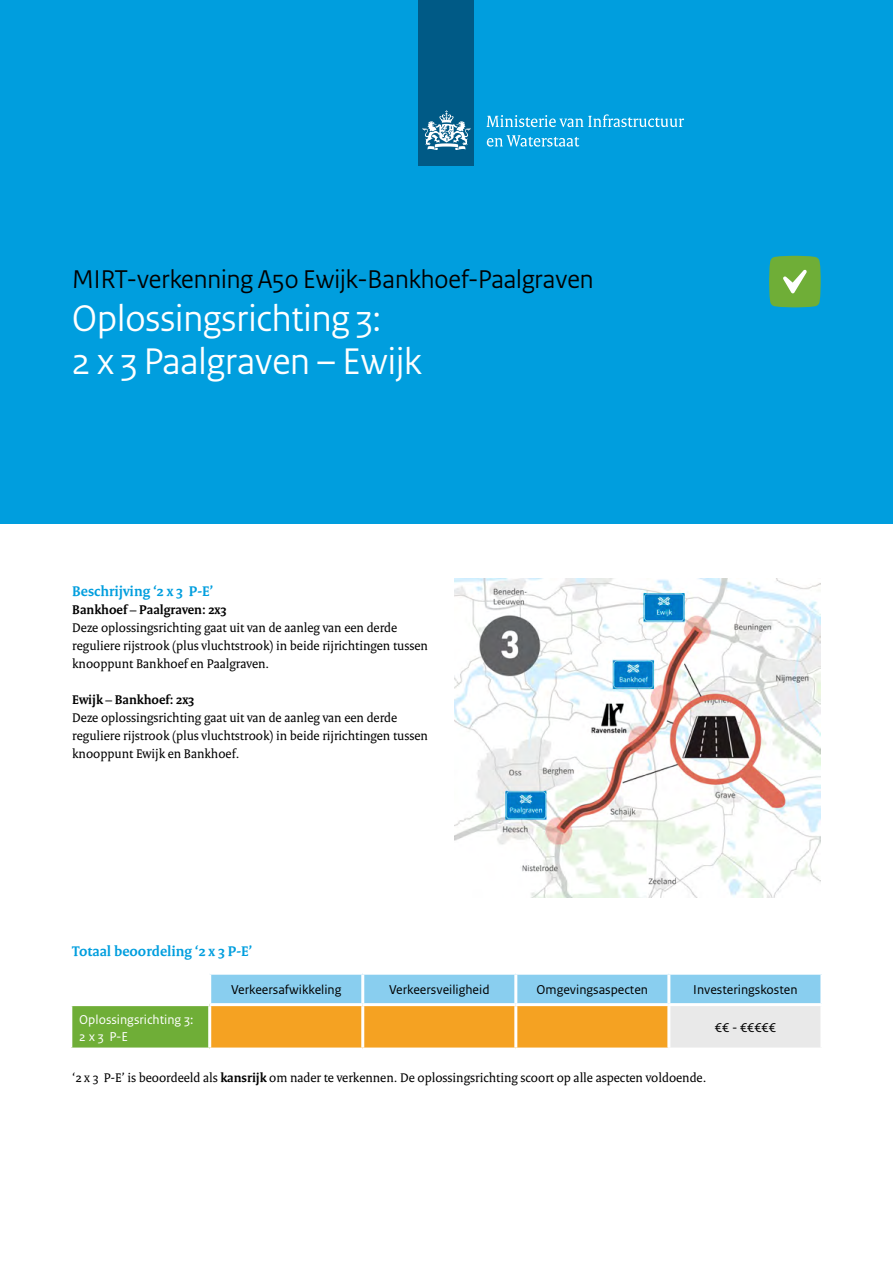
<style>
.page{position:relative;width:893px;height:1263px;background:#fff}
.page>*{position:absolute;margin:0;border:0;box-sizing:border-box;transform-origin:0 0}
.t1{font:39px/42.9px "Rijksoverheid Sans Heading";color:#fff}
.t2{font:27px "Rijksoverheid Sans Heading";color:#000}
.t3{font:700 15px "Rijksoverheid Serif";color:#009ede}
.t4{font:13.5px/18px "Rijksoverheid Serif";color:#000}
.t5{font:13.5px "Rijksoverheid Sans Text";color:#000}
.t6{font:700 13.5px "Rijksoverheid Serif";color:#000}
.t7{font:13.5px/16.5px "Rijksoverheid Sans Text";color:#fff}
.s1{font-weight:700}
</style>
<div class="page">
<div style="left:0;top:0;width:893px;height:524px;background:#009ede"></div>
<div style="left:419px;top:0;width:55px;height:166px;background:#005a86"></div>
<svg style="left:423px;top:110px;width:47px;height:40px"></svg>
<svg style="left:486px;top:114px;width:198px;height:13px"></svg>
<svg style="left:487px;top:135px;width:92px;height:12px"></svg>
<svg style="left:769px;top:256px;width:52px;height:51px;background:#74b34d"></svg>
<img style="left:455px;top:578px;width:366px;height:319px">
<div style="left:71px;top:1005px;width:139px;height:44px;background:#6fae37"></div>
<svg style="left:211px;top:975px;width:609px;height:72px;background:#c1b784"></svg>
<div style="left:669px;top:1005px;width:153px;height:44px;background:#e9e9e9"></div>
<hr style="left:361px;top:975px;width:3px;height:28px;background:#fff">
<hr style="left:514px;top:975px;width:3px;height:28px;background:#fff">
<hr style="left:667px;top:975px;width:3px;height:28px;background:#fff">
<hr style="left:69px;top:1003px;width:141px;height:3px;background:#fff">
<hr style="left:69px;top:1006px;width:3px;height:41px;background:#fff">
<hr style="left:210px;top:1003px;width:153px;height:3px;background:#fff">
<hr style="left:208px;top:1006px;width:3px;height:41px;background:#fff">
<hr style="left:363px;top:1003px;width:153px;height:3px;background:#fff">
<hr style="left:361px;top:1006px;width:3px;height:41px;background:#fff">
<hr style="left:516px;top:1003px;width:153px;height:3px;background:#fff">
<hr style="left:514px;top:1006px;width:3px;height:41px;background:#fff">
<hr style="left:669px;top:1003px;width:154px;height:3px;background:#fff">
<hr style="left:667px;top:1006px;width:3px;height:41px;background:#fff">
<hr style="left:820px;top:1006px;width:3px;height:41px;background:#fff">
<hr style="left:69px;top:1047px;width:141px;height:3px;background:#fff">
<hr style="left:669px;top:1047px;width:154px;height:3px;background:#fff">
<h1 class="t2" style="left:72px;top:264px;width:523px">MIRT-verkenning A50 Ewijk-Bankhoef-Paalgraven</h1>
<h1 class="t1" style="left:72px;top:297px;width:351px">Oplossingsrichting 3:<br>2 x 3 Paalgraven – Ewijk</h1>
<h2 class="t3" style="left:72px;top:582px;width:143px">Beschrijving ‘2 x 3 P-E’</h2>
<h3 class="t6" style="left:72px;top:601px;width:156px">Bankhoef – Paalgraven: 2x3</h3>
<p class="t4" style="left:72px;top:618px;width:357px">Deze oplossingsrichting gaat uit van de aanleg van een derde reguliere rijstrook (plus vluchtstrook) in beide rijrichtingen tussen knooppunt Bankhoef en Paalgraven.</p>
<h3 class="t6" style="left:72px;top:691px;width:124px">Ewijk – Bankhoef: 2x3</h3>
<p class="t4" style="left:72px;top:708px;width:357px">Deze oplossingsrichting gaat uit van de aanleg van een derde reguliere rijstrook (plus vluchtstrook) in beide rijrichtingen tussen knooppunt Ewijk en Bankhoef.</p>
<h2 class="t3" style="left:72px;top:942px;width:182px">Totaal beoordeling ‘2 x 3 P-E’</h2>
<p class="t5" style="left:231px;top:982px;width:112px">Verkeersafwikkeling</p>
<p class="t5" style="left:389px;top:982px;width:102px">Verkeersveiligheid</p>
<p class="t5" style="left:537px;top:982px;width:113px">Omgevingsaspecten</p>
<p class="t5" style="left:693px;top:982px;width:106px">Investeringskosten</p>
<p class="t7" style="left:79px;top:1011px;width:116px">Oplossingsrichting 3:<br>2 x 3 P-E</p>
<p class="t5" style="left:715px;top:1020px;width:63px">€€ - €€€€€</p>
<p class="t4" style="left:72px;top:1068px;width:636px">‘2 x 3 P-E’ is beoordeeld als <span class="s1">kansrijk</span> om nader te verkennen. De oplossingsrichting scoort op alle aspecten voldoende.</p>
</div>
